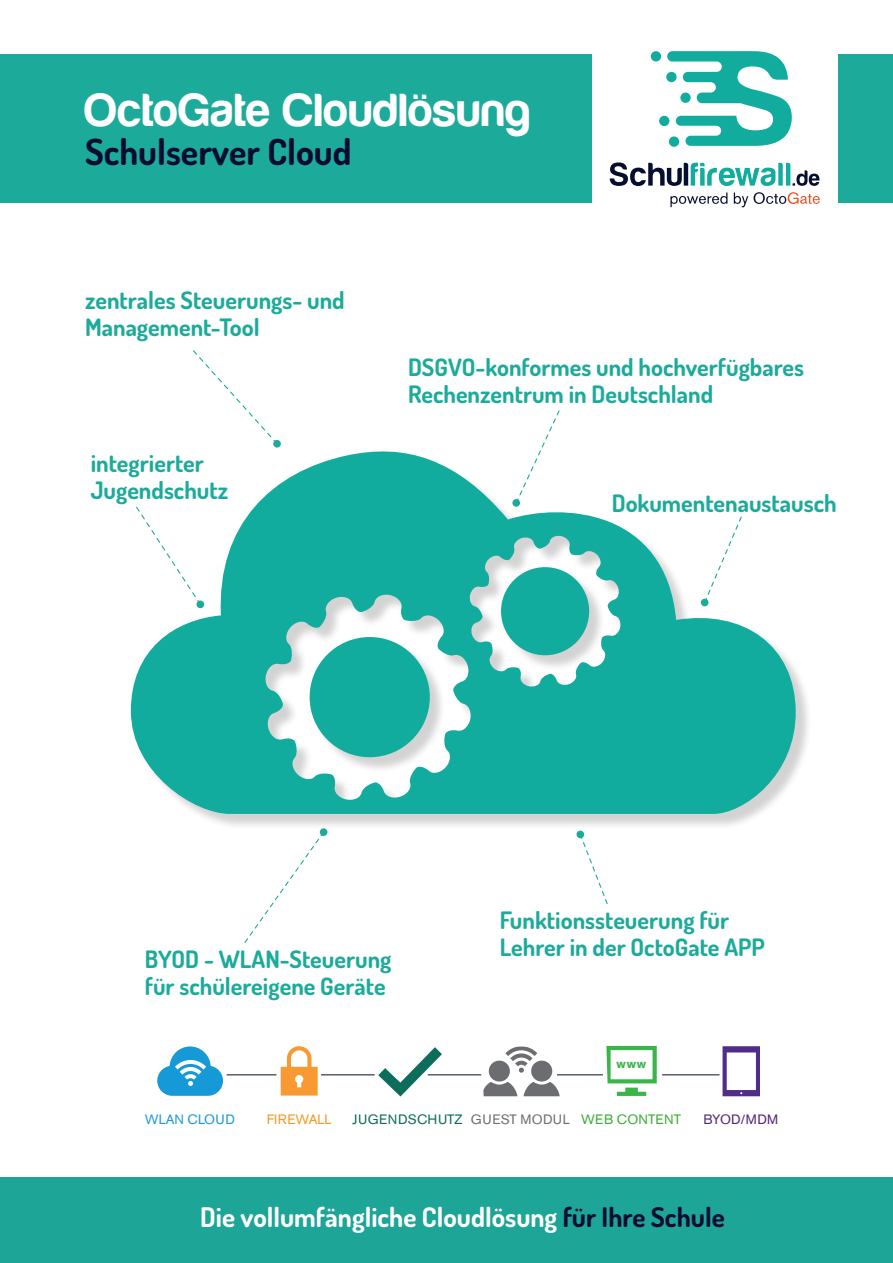
<style>
.page{position:relative;width:893px;height:1263px;background:#fff}
.page>*{position:absolute;margin:0;border:0;box-sizing:border-box;transform-origin:0 0}
.t1{font:48px "Harabara";letter-spacing:.03em;color:#fff}
.t2{font:700 36px "Dosis";color:#050c30}
.t3{font:700 27px "Dosis";color:#fff}
.t4{font:700 24px/27px "Dosis";color:#1cab9b}
.t5{font:13.5px "Akzidenz Grotesk BE";letter-spacing:.02em;color:#0e6b57}
.t6{font:13.5px "Akzidenz Grotesk BE";letter-spacing:.02em;color:#706f6f}
.t7{font:13.5px "Akzidenz Grotesk BE";letter-spacing:.02em;color:#3aaa35}
.t8{font:13.5px "Akzidenz Grotesk BE";color:#1d99d6}
.t9{font:13.5px "Akzidenz Grotesk BE";color:#f49921}
.t10{font:13.5px "Akzidenz Grotesk BE";letter-spacing:.02em;color:#50267c}
.t11{font:700 11.85px "Akzidenz Grotesk BE";color:#3ab54a}
.s1{color:#050c30}
</style>
<div class="page">
<hr style="left:227px;top:1074px;width:49px;height:1px;background:#050c30">
<div style="left:0;top:1178px;width:893px;height:85px;background:#1da598"></div>
<div style="left:0;top:54px;width:591px;height:149px;background:#1cab9b"></div>
<div style="left:839px;top:54px;width:54px;height:149px;background:#1cab9b"></div>
<svg style="left:576px;top:834px;width:32px;height:71px"></svg>
<div style="left:111px;top:431px;width:705px;height:403px;background:#fff;opacity:.05"></div>
<svg style="left:131px;top:443px;width:665px;height:371px;fill:#12ac9f"></svg>
<div style="left:310px;top:637px;width:120px;height:120px;background:#12ac9f;border-radius:50%"></div>
<div style="left:501px;top:567px;width:88px;height:88px;background:#12ac9f;border-radius:50%"></div>
<svg style="left:243px;top:830px;width:79px;height:113px"></svg>
<div style="left:320px;top:828px;width:7px;height:8px;background:#1cab9b;border-radius:50%"></div>
<svg style="left:192px;top:350px;width:87px;height:95px"></svg>
<div style="left:273px;top:440px;width:8px;height:8px;background:#1cab9b;border-radius:50%"></div>
<svg style="left:515px;top:410px;width:45px;height:94px"></svg>
<div style="left:512px;top:499px;width:8px;height:8px;background:#1cab9b;border-radius:50%"></div>
<svg style="left:135px;top:506px;width:67px;height:100px"></svg>
<div style="left:196px;top:600px;width:8px;height:8px;background:#1cab9b;border-radius:3px"></div>
<svg style="left:610px;top:162px;width:210px;height:24px"></svg>
<div style="left:651px;top:51px;width:10px;height:11px;background:#12ac9f;border-radius:50%"></div>
<div style="left:659px;top:116px;width:10px;height:10px;background:#12ac9f;border-radius:50%"></div>
<svg style="left:667px;top:51px;width:125px;height:95px"></svg>
<svg style="left:670px;top:192px;width:57px;height:15px"></svg>
<svg style="left:734px;top:192px;width:14px;height:15px"></svg>
<svg style="left:754px;top:192px;width:66px;height:12px"></svg>
<svg style="left:606px;top:1046px;width:51px;height:50px"></svg>
<svg style="left:481px;top:1046px;width:102px;height:51px"></svg>
<svg style="left:157px;top:1046px;width:66px;height:50px"></svg>
<svg style="left:281px;top:1046px;width:37px;height:49px"></svg>
<svg style="left:723px;top:1046px;width:37px;height:50px"></svg>
<svg style="left:356px;top:1047px;width:86px;height:50px"></svg>
<hr style="left:321px;top:1074px;width:54px;height:1px;background:#050c30">
<hr style="left:428px;top:1074px;width:53px;height:1px;background:#050c30">
<hr style="left:557px;top:1074px;width:46px;height:1px;background:#050c30">
<hr style="left:662px;top:1074px;width:57px;height:1px;background:#050c30">
<p class="t1" style="left:85px;top:85px;width:447px">OctoGate Cloudlösung</p>
<p class="t2" style="left:85px;top:128px;width:268px">Schulserver Cloud</p>
<p class="t4" style="left:85px;top:286px;width:261px">zentrales Steuerungs- und</p>
<p class="t4" style="left:85px;top:313px;width:176px">Management-Tool</p>
<p class="t4" style="left:91px;top:449px;width:115px">integrierter</p>
<p class="t4" style="left:91px;top:476px;width:139px">Jugendschutz</p>
<p class="t4" style="left:408px;top:354px;width:398px">DSGVO-konformes und hochverfügbares<br>Rechenzentrum in Deutschland</p>
<p class="t4" style="left:612px;top:489px;width:226px">Dokumentenaustausch</p>
<p class="t4" style="left:145px;top:945px;width:248px">BYOD - WLAN-Steuerung</p>
<p class="t4" style="left:145px;top:972px;width:242px">für schülereigene Geräte</p>
<p class="t4" style="left:500px;top:906px;width:231px">Funktionssteuerung für</p>
<p class="t4" style="left:500px;top:933px;width:266px">Lehrer in der OctoGate APP</p>
<p class="t11" style="left:617px;top:1057px;width:31px">www</p>
<p class="t8" style="left:145px;top:1111px;width:92px">WLAN CLOUD</p>
<p class="t9" style="left:267px;top:1111px;width:67px">FIREWALL</p>
<p class="t5" style="left:352px;top:1111px;width:112px">JUGENDSCHUTZ</p>
<p class="t6" style="left:471px;top:1111px;width:100px">GUEST MODUL</p>
<p class="t7" style="left:581px;top:1111px;width:101px">WEB CONTENT</p>
<p class="t10" style="left:703px;top:1111px;width:76px">BYOD/MDM</p>
<p class="t3" style="left:200px;top:1199px;width:526px">Die vollumfängliche Cloudlösung <span class="s1">für Ihre Schule</span></p>
</div>
